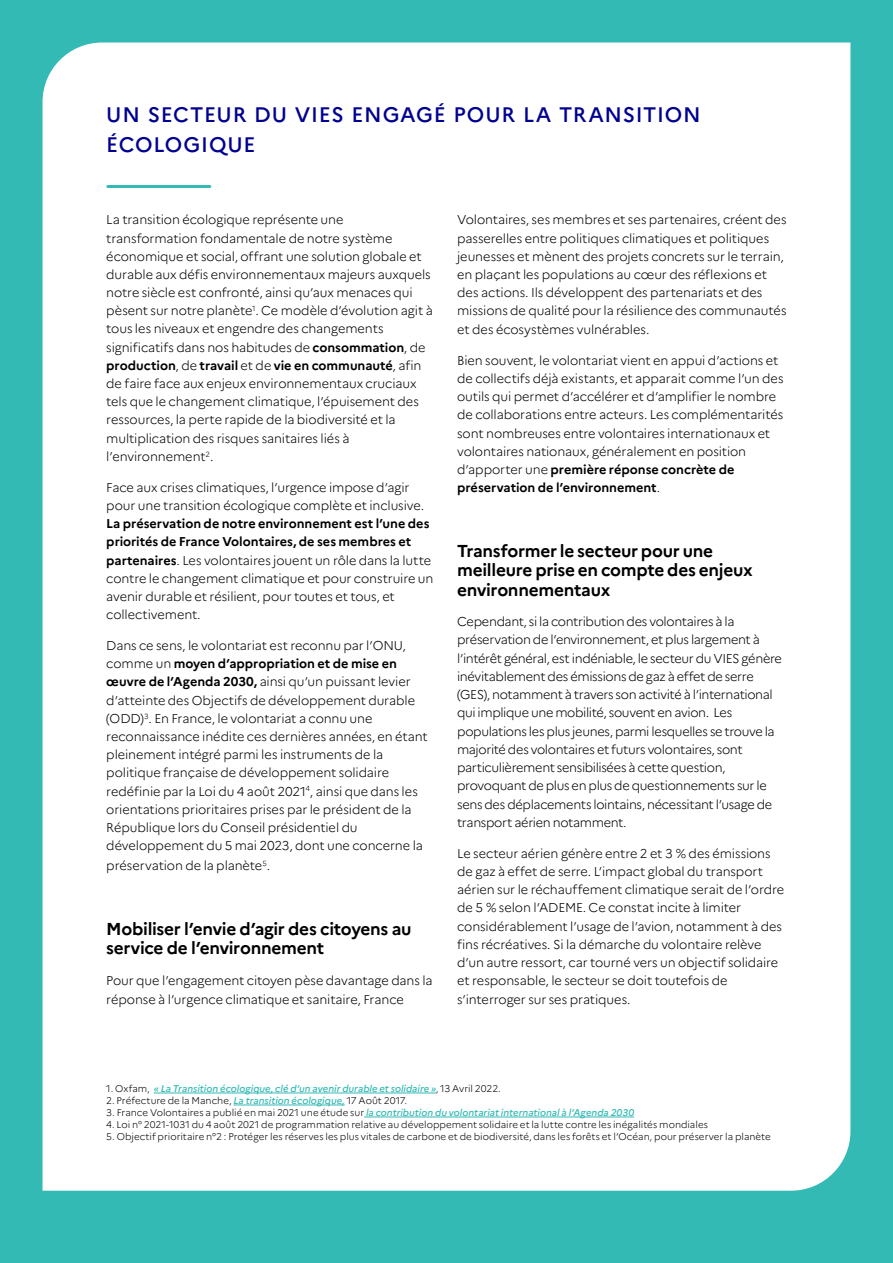
<style>
.page{position:relative;width:893px;height:1263px;background:#33bab5}
.page>*{position:absolute;margin:0;border:0;box-sizing:border-box;transform-origin:0 0}
.t1{font:500 21px/30px "Marianne";letter-spacing:.035em;color:#000091}
.t2{font:700 17.25px/19.8px "Marianne";letter-spacing:-.015em;color:#000}
.t3{font:300 12.75px/18.1px "Marianne";letter-spacing:-.01em;color:#000}
.t4{font:300 12.75px/18.3px "Marianne";letter-spacing:-.03em;color:#000}
.t5{font:300 9.75px "Marianne";color:#000}
.t6{font:italic 500 9.75px "Marianne";color:#33bab5}
.s1{font-weight:700}
.s2{font-weight:300;font-style:normal;color:#000}
.s3{font-weight:500;font-style:italic;color:#33bab5}
</style>
<div class="page">
<div style="left:43px;top:43px;width:807px;height:1148px;background:#fff"></div>
<hr style="left:108px;top:185px;width:102px;height:3px;background:#33bab5">
<hr style="left:154px;top:1092px;width:282px;height:1px;background:#33bab5">
<hr style="left:233px;top:1104px;width:112px;height:1px;background:#33bab5">
<hr style="left:364px;top:1116px;width:270px;height:1px;background:#33bab5">
<h1 class="t1" style="left:106px;top:98px;width:596px">UN SECTEUR DU VIES ENGAGÉ POUR LA TRANSITION<br>ÉCOLOGIQUE</h1>
<p class="t3" style="left:106px;top:210px;width:328px">La transition écologique représente une transformation fondamentale de notre système économique et social, offrant une solution globale et durable aux défis environnementaux majeurs auxquels notre siècle est confronté, ainsi qu’aux menaces qui pèsent sur notre planète<sup>1</sup>. Ce modèle d’évolution agit à tous les niveaux et engendre des changements significatifs dans nos habitudes de <span class="s1">consommation</span>, de <span class="s1">production</span>, de <span class="s1">travail</span> et de <span class="s1">vie en communauté</span>, afin de faire face aux enjeux environnementaux cruciaux tels que le changement climatique, l’épuisement des ressources, la perte rapide de la biodiversité et la multiplication des risques sanitaires liés à l’environnement<sup>2</sup>.</p>
<p class="t3" style="left:106px;top:477px;width:319px">Face aux crises climatiques, l’urgence impose d’agir pour une transition écologique complète et inclusive.</p>
<p class="t3" style="left:106px;top:513px;width:329px"><span class="s1">La préservation de notre environnement est l’une des priorités de France Volontaires, de ses membres et partenaires</span>. Les volontaires jouent un rôle dans la lutte contre le changement climatique et pour construire un avenir durable et résilient, pour toutes et tous, et collectivement.</p>
<p class="t3" style="left:106px;top:635px;width:323px">Dans ce sens, le volontariat est reconnu par l’ONU, comme un <span class="s1">moyen d’appropriation et de mise en œuvre de l’Agenda 2030,</span> ainsi qu’un puissant levier d’atteinte des Objectifs de développement durable (ODD)<sup>3</sup>. En France, le volontariat a connu une reconnaissance inédite ces dernières années, en étant pleinement intégré parmi les instruments de la politique française de développement solidaire redéfinie par la Loi du 4 août 2021<sup>4</sup>, ainsi que dans les orientations prioritaires prises par le président de la République lors du Conseil présidentiel du développement du 5 mai 2023, dont une concerne la</p>
<p class="t3" style="left:106px;top:855px;width:166px">préservation de la planète<sup>5</sup>.</p>
<h2 class="t2" style="left:106px;top:917px;width:307px">Mobiliser l’envie d’agir des citoyens au service de l’environnement</h2>
<p class="t3" style="left:106px;top:971px;width:328px">Pour que l’engagement citoyen pèse davantage dans la réponse à l’urgence climatique et sanitaire, France</p>
<p class="t3" style="left:457px;top:210px;width:331px">Volontaires, ses membres et ses partenaires, créent des passerelles entre politiques climatiques et politiques jeunesses et mènent des projets concrets sur le terrain, en plaçant les populations au cœur des réflexions et des actions. Ils développent des partenariats et des missions de qualité pour la résilience des communautés et des écosystèmes vulnérables.</p>
<p class="t3" style="left:457px;top:350px;width:328px">Bien souvent, le volontariat vient en appui d’actions et de collectifs déjà existants, et apparait comme l’un des outils qui permet d’accélérer et d’amplifier le nombre de collaborations entre acteurs. Les complémentarités sont nombreuses entre volontaires internationaux et volontaires nationaux, généralement en position d’apporter une <span class="s1">première réponse concrète de préservation de l’environnement</span>.</p>
<h2 class="t2" style="left:457px;top:539px;width:297px">Transformer le secteur pour une meilleure prise en compte des enjeux environnementaux</h2>
<p class="t4" style="left:457px;top:611px;width:326px">Cependant, si la contribution des volontaires à la préservation de l’environnement, et plus largement à l’intérêt général, est indéniable, le secteur du VIES génère inévitablement des émissions de gaz à effet de serre (GES), notamment à travers son activité à l’international qui implique une mobilité, souvent en avion. Les populations les plus jeunes, parmi lesquelles se trouve la majorité des volontaires et futurs volontaires, sont particulièrement sensibilisées à cette question, provoquant de plus en plus de questionnements sur le sens des déplacements lointains, nécessitant l’usage de transport aérien notamment.</p>
<p class="t3" style="left:457px;top:843px;width:329px">Le secteur aérien génère entre 2 et 3 % des émissions de gaz à effet de serre. L’impact global du transport aérien sur le réchauffement climatique serait de l’ordre de 5 % selon l’ADEME. Ce constat incite à limiter considérablement l’usage de l’avion, notamment à des fins récréatives. Si la démarche du volontaire relève d’un autre ressort, car tourné vers un objectif solidaire et responsable, le secteur se doit toutefois de s’interroger sur ses pratiques.</p>
<p class="t6" style="left:106px;top:1081px;width:396px"><span class="s2">1. Oxfam,</span> « La Transition écologique, clé d’un avenir durable et solidaire »<span class="s2">, 13 Avril 2022.</span></p>
<p class="t5" style="left:106px;top:1093px;width:302px">2. Préfecture de la Manche, <span class="s3">La transition écologique,</span> 17 Août 2017.</p>
<p class="t6" style="left:106px;top:1105px;width:529px"><span class="s2">3. France Volontaires a publié en mai 2021 une étude sur</span> la contribution du volontariat international à l’Agenda 2030</p>
<p class="t5" style="left:106px;top:1117px;width:603px">4. Loi n° 2021-1031 du 4 août 2021 de programmation relative au développement solidaire et la lutte contre les inégalités mondiales</p>
<p class="t5" style="left:106px;top:1129px;width:666px">5. Objectif prioritaire n°2 : Protéger les réserves les plus vitales de carbone et de biodiversité, dans les forêts et l’Océan, pour préserver la planète</p>
</div>
